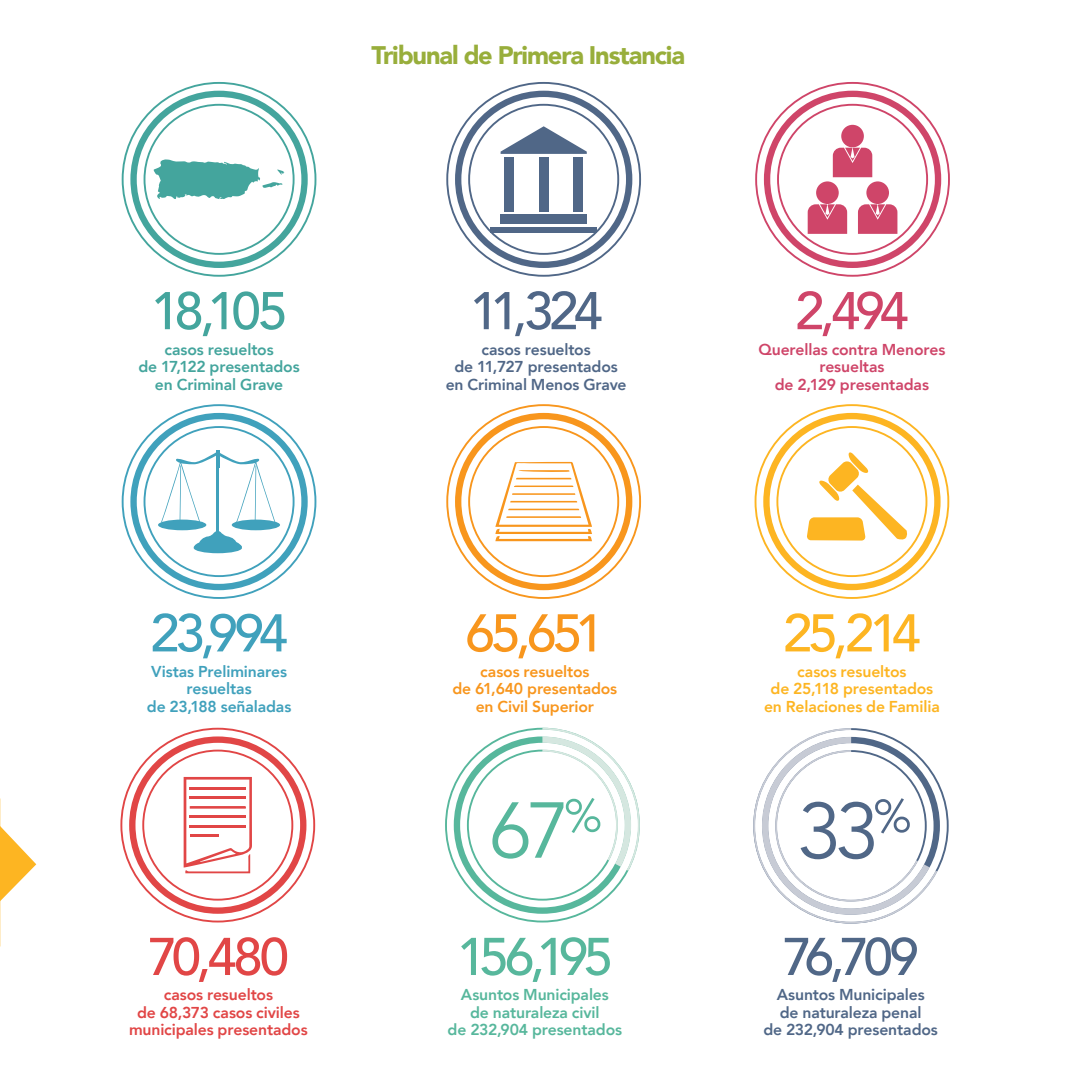
<style>
.page{position:relative;width:1071px;height:1071px;background:#fff}
.page>*{position:absolute;margin:0;border:0;box-sizing:border-box;transform-origin:0 0}
.t1{font:500 52.5px "Avenir";letter-spacing:-.095em;color:#506787}
.t2{font:500 52.5px "Avenir";letter-spacing:-.1em;color:#57b79c}
.t3{font:500 52.5px "Avenir";color:#44a59d}
.t4{font:500 52.5px "Avenir";color:#f8961d}
.t5{font:500 52.5px "Avenir";color:#40a1bc}
.t6{font:500 52.5px "Avenir";color:#fdb522}
.t7{font:500 52.5px "Avenir";color:#e14646}
.t8{font:500 52.5px "Avenir";color:#cf4569}
.t9{font:900 25.38px "Avenir";letter-spacing:-.045em;color:#98ae3b}
.t10{font:800 15.75px/17.5px "Avenir";letter-spacing:-.01em;color:#506787;text-align:center}
.t11{font:800 15.75px/17.5px "Avenir";letter-spacing:-.01em;color:#e14646;text-align:center}
.t12{font:800 15.75px/17.5px "Avenir";letter-spacing:-.01em;color:#57b79c;text-align:center}
.t13{font:800 15.75px/17.5px "Avenir";letter-spacing:-.01em;color:#fdb522;text-align:center}
.t14{font:800 15.75px/17.5px "Avenir";letter-spacing:-.01em;color:#cf4569;text-align:center}
.t15{font:800 15.75px/17.5px "Avenir";letter-spacing:-.01em;color:#44a59d;text-align:center}
.t16{font:800 15.75px/17.5px "Avenir";letter-spacing:-.01em;color:#f8961d;text-align:center}
.t17{font:800 15.75px/17.5px "Avenir";letter-spacing:-.01em;color:#40a1bc;text-align:center}
</style>
<div class="page">
<svg style="left:122px;top:82px;width:194px;height:195px"></svg>
<svg style="left:446px;top:82px;width:195px;height:195px"></svg>
<div style="left:505px;top:157px;width:9px;height:54px;background:#506787"></div>
<div style="left:539px;top:157px;width:10px;height:54px;background:#506787"></div>
<div style="left:573px;top:157px;width:10px;height:54px;background:#506787"></div>
<svg style="left:755px;top:82px;width:195px;height:195px"></svg>
<div style="left:841px;top:125px;width:23px;height:22px;background:#cf4569;border-radius:50%"></div>
<svg style="left:446px;top:404px;width:195px;height:195px"></svg>
<svg style="left:122px;top:404px;width:194px;height:195px"></svg>
<svg style="left:755px;top:404px;width:194px;height:195px"></svg>
<svg style="left:120px;top:728px;width:195px;height:195px"></svg>
<svg style="left:445px;top:728px;width:195px;height:195px"></svg>
<svg style="left:753px;top:728px;width:196px;height:196px"></svg>
<svg style="left:0;top:826px;width:36px;height:75px"></svg>
<h2 class="t9" style="left:372px;top:33px;width:315px">Tribunal de Primera Instancia</h2>
<h1 class="t3" style="left:151px;top:266px;width:138px">18,105</h1>
<p class="t15" style="left:139px;top:340px;width:163px">casos resueltos<br>de 17,122 presentados en Criminal Grave</p>
<h1 class="t5" style="left:150px;top:588px;width:139px">23,994</h1>
<p class="t17" style="left:147px;top:663px;width:146px">Vistas Preliminares resueltas<br>de 23,188 señaladas</p>
<h1 class="t7" style="left:148px;top:911px;width:143px">70,480</h1>
<p class="t11" style="left:129px;top:986px;width:180px">casos resueltos<br>de 68,373 casos civiles municipales presentados</p>
<h1 class="t1" style="left:470px;top:266px;width:135px">11,324</h1>
<p class="t10" style="left:446px;top:340px;width:182px">casos resueltos<br>de 11,727 presentados en Criminal Menos Grave</p>
<h1 class="t4" style="left:465px;top:588px;width:140px">65,651</h1>
<p class="t16" style="left:452px;top:663px;width:166px">casos resueltos<br>de 61,640 presentados en Civil Superior</p>
<h1 class="t2" style="left:457px;top:911px;width:158px">156,195</h1>
<p class="t12" style="left:448px;top:986px;width:176px">Asuntos Municipales<br>de naturaleza civil<br>de 232,904 presentados</p>
<h1 class="t8" style="left:795px;top:266px;width:115px">2,494</h1>
<p class="t14" style="left:758px;top:340px;width:188px">Querellas contra Menores resueltas<br>de 2,129 presentadas</p>
<h1 class="t6" style="left:783px;top:588px;width:139px">25,214</h1>
<p class="t13" style="left:764px;top:663px;width:177px">casos resueltos<br>de 25,118 presentados en Relaciones de Familia</p>
<h1 class="t1" style="left:783px;top:911px;width:138px">76,709</h1>
<p class="t10" style="left:763px;top:986px;width:176px">Asuntos Municipales<br>de naturaleza penal<br>de 232,904 presentados</p>
</div>
